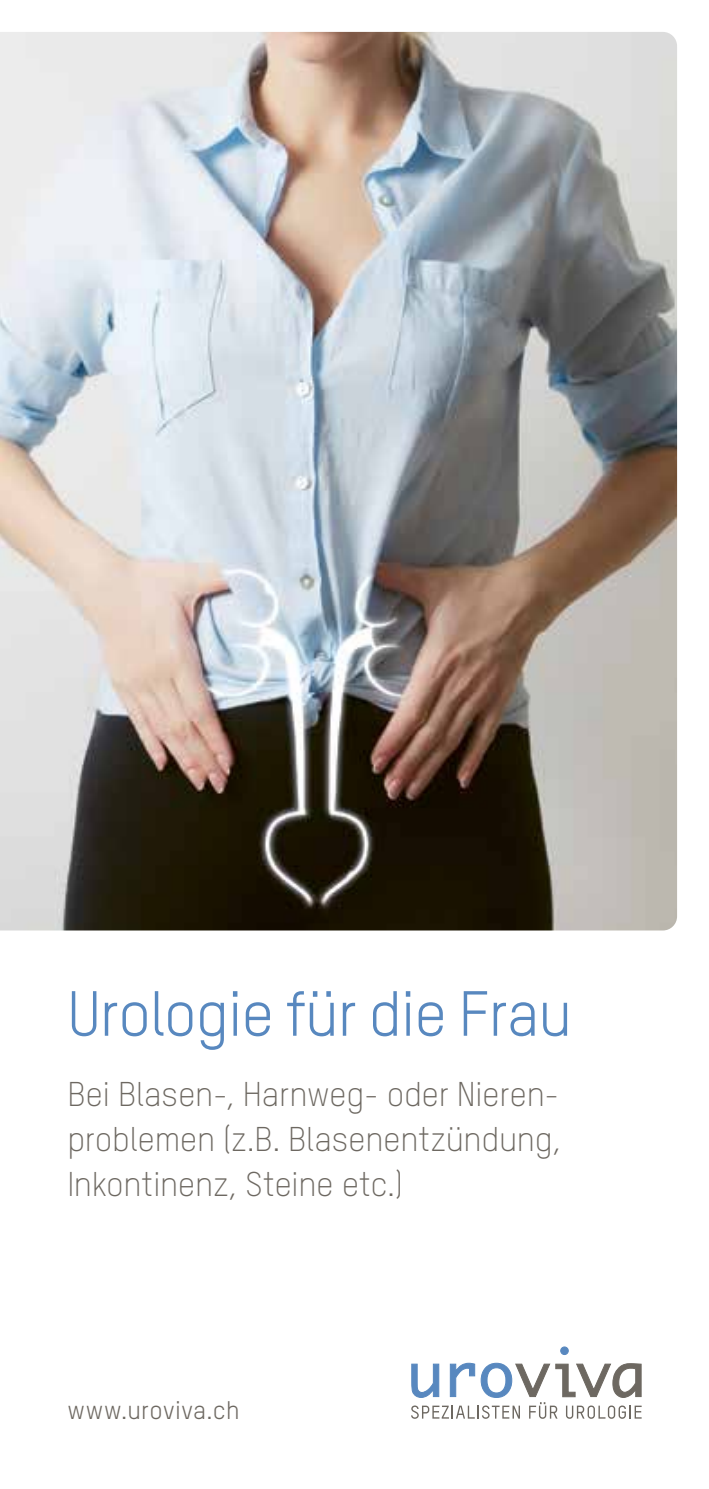
<style>
.page{position:relative;width:709px;height:1489px;background:#fff}
.page>*{position:absolute;margin:0;border:0;box-sizing:border-box;transform-origin:0 0}
.t1{font:62.5px "TSTAR";letter-spacing:-.02em;color:#5888bf}
.t2{font:300 33.75px/45px "TSTAR";letter-spacing:-.01em;color:#6d6861;text-align:justify}
.t3{font:25px "TSTAR";letter-spacing:.015em;color:#6d6861}
</style>
<div class="page">
<img style="left:0;top:32px;width:677px;height:898px">
<div style="left:560px;top:1346px;width:8px;height:8px;background:#5888bf;border-radius:50%"></div>
<div style="left:560px;top:1346px;width:9px;height:8px;border:1px solid #5888bf;border-radius:50%"></div>
<svg style="left:411px;top:1362px;width:231px;height:56px"></svg>
<h1 class="t1" style="left:67px;top:976px;width:506px">Urologie für die Frau</h1>
<p class="t2" style="left:67px;top:1071px;width:496px">Bei Blasen-, Harnweg- oder Nieren&shy;problemen (z.B. Blasenentzündung, Inkontinenz, Steine etc.)</p>
<p class="t3" style="left:67px;top:1394px;width:174px">www.uroviva.ch</p>
</div>
